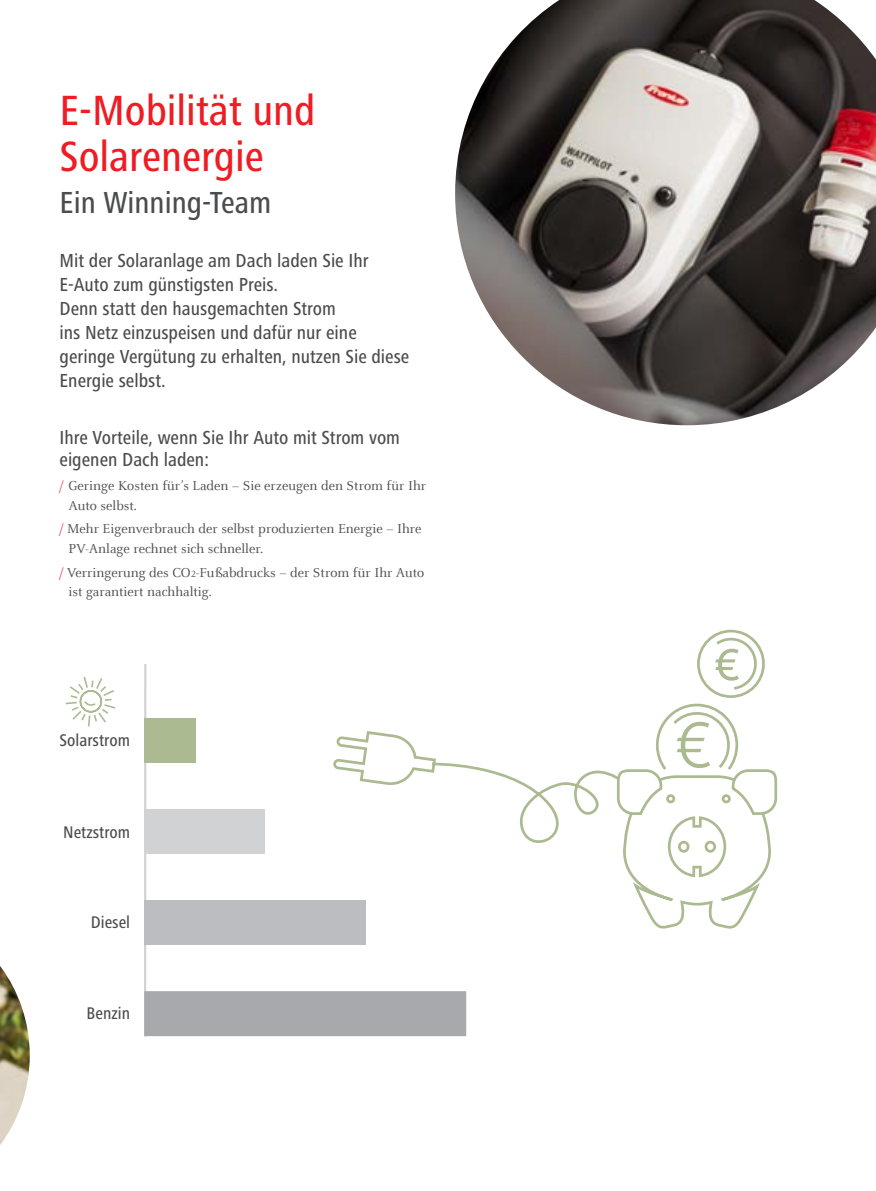
<style>
.page{position:relative;width:876px;height:1191px;background:#fff}
.page>*{position:absolute;margin:0;border:0;box-sizing:border-box;transform-origin:0 0}
.t1{font:500 condensed 43.8px/45.5px "Frutiger Next LTW1 G";color:#ee1d23}
.t2{font:500 condensed 31.5px "Frutiger Next LTW1 G";color:#4b4c4d}
.t3{font:500 condensed 19.5px/24px "Frutiger Next LTW1 G";color:#4b4c4d}
.t4{font:500 condensed 17.4px "Frutiger Next LTW1 G";color:#4b4c4d}
.t5{font:14.25px/19.5px "Celeste Offc Pro";color:#4b4c4d}
.s1{color:#ee1d23}
.s2{font-size:9.75px}
</style>
<div class="page">
<img style="left:455px;top:0;width:421px;height:425px">
<img style="left:0;top:966px;width:30px;height:179px">
<svg style="left:65px;top:677px;width:51px;height:50px"></svg>
<hr style="left:144px;top:664px;width:2px;height:372px;background:#d1d2d4">
<div style="left:144px;top:991px;width:322px;height:45px;background:#a8a9ad"></div>
<div style="left:144px;top:900px;width:221px;height:45px;background:#bcbdc0"></div>
<div style="left:144px;top:809px;width:121px;height:45px;background:#d1d2d4"></div>
<div style="left:144px;top:718px;width:52px;height:45px;background:#abba90"></div>
<svg style="left:333px;top:629px;width:445px;height:302px"></svg>
<h1 class="t1" style="left:60px;top:88px;width:257px">E-Mobilität und<br>Solarenergie</h1>
<h2 class="t2" style="left:60px;top:185px;width:213px">Ein Winning-Team</h2>
<p class="t3" style="left:60px;top:249px;width:351px">Mit der Solaranlage am Dach laden Sie Ihr E-Auto zum günstigsten Preis.<br>Denn statt den hausgemachten Strom<br>ins Netz einzuspeisen und dafür nur eine geringe Vergütung zu erhalten, nutzen Sie diese Energie selbst.</p>
<p class="t3" style="left:60px;top:426px;width:342px;line-height:22.5px">Ihre Vorteile, wenn Sie Ihr Auto mit Strom vom eigenen Dach laden:</p>
<p class="t5" style="left:69px;top:476px;width:359px;text-indent:-9px"><span class="s1">/</span> Geringe Kosten für’s Laden – Sie erzeugen den Strom für Ihr<br>Auto selbst.</p>
<p class="t5" style="left:69px;top:519px;width:355px;text-indent:-9px"><span class="s1">/</span> Mehr Eigenverbrauch der selbst produzierten Energie – Ihre<br>PV-Anlage rechnet sich schneller.</p>
<p class="t5" style="left:69px;top:562px;width:357px;text-indent:-9px"><span class="s1">/</span> Verringerung des CO<span class="s2">2</span>-Fußabdrucks – der Strom für Ihr Auto ist garantiert nachhaltig.</p>
<p class="t4" style="left:60px;top:730px;width:72px">Solarstrom</p>
<p class="t4" style="left:63px;top:821px;width:68px">Netzstrom</p>
<p class="t4" style="left:91px;top:912px;width:41px">Diesel</p>
<p class="t4" style="left:87px;top:1003px;width:45px">Benzin</p>
</div>
